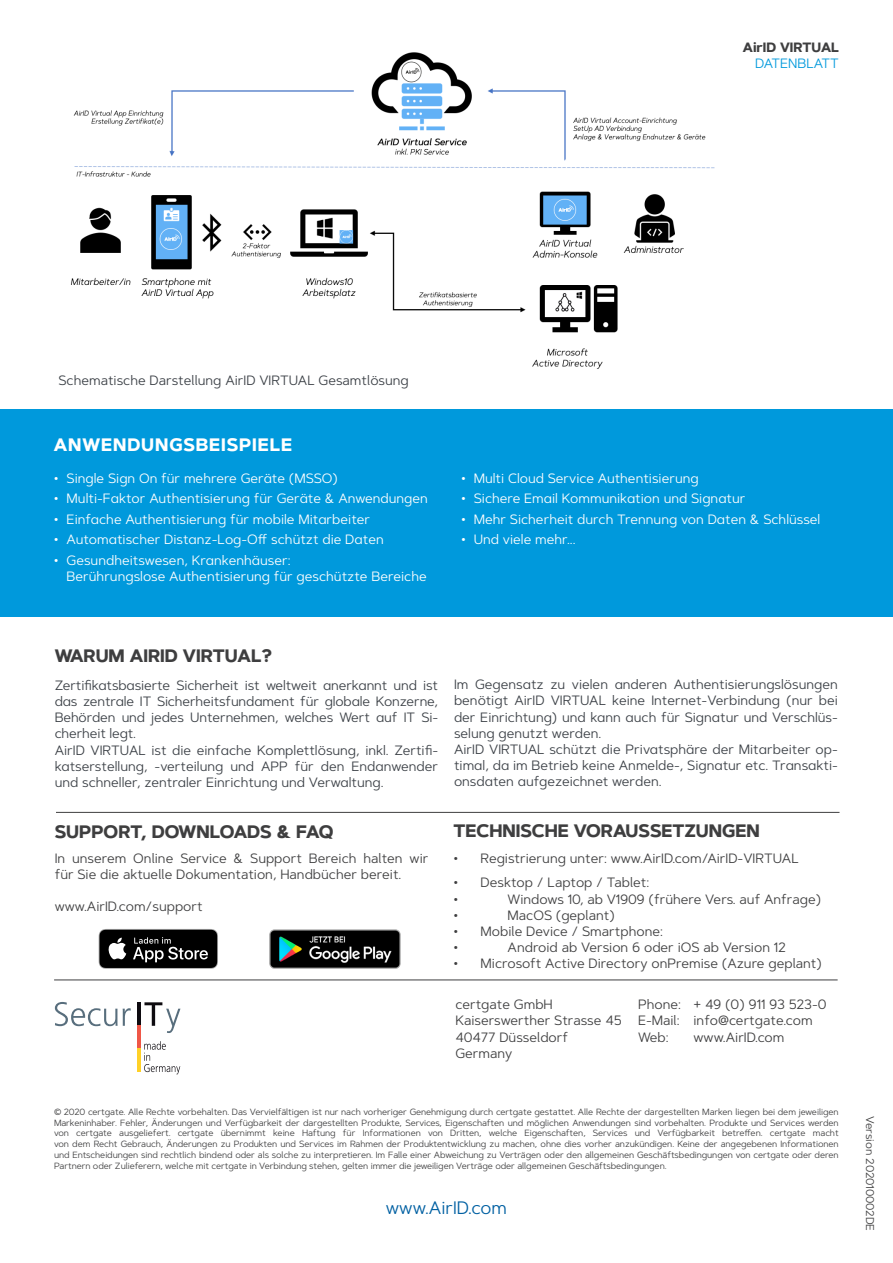
<style>
.page{position:relative;width:893px;height:1263px;background:#fff}
.page>*{position:absolute;margin:0;border:0;box-sizing:border-box;transform-origin:0 0}
.t1{font:700 18px "Artegra Sans";color:#3e3e3f}
.t2{font:700 18px "Artegra Sans";letter-spacing:.05em;color:#fff}
.t3{font:18px "Artegra Sans Alt";color:#0060a2}
.t4{font:13.5px/16.2px "Artegra Sans Alt";color:#3a3f45;text-align:justify}
.t5{font:13.5px/16.2px "Artegra Sans";color:#3e3e3f}
.t6{font:13.5px/16.2px "Artegra Sans Alt";color:#fff}
.t7{font:13.5px "Artegra Sans";color:#3a3f45}
.t8{font:700 13.5px/16.2px "Artegra Sans";color:#3e3e3f;text-align:right}
.t9{font:11.25px "Artegra Sans";letter-spacing:-.005em;color:#3e3e3f}
.t10{font:9px/10.8px "Artegra Sans";letter-spacing:-.01em;color:#3e3e3f;text-align:justify}
.s1{font-weight:400;color:#0099dc}
</style>
<div class="page">
<hr style="left:54px;top:980px;width:784px;height:1px;background:#3e3e3f">
<hr style="left:138px;top:1002px;width:3px;height:24px;background:#0e0b10">
<hr style="left:138px;top:1026px;width:3px;height:23px;background:#ef5747">
<hr style="left:138px;top:1049px;width:3px;height:23px;background:#ffd127">
<svg style="left:55px;top:1002px;width:76px;height:24px"></svg>
<svg style="left:144px;top:1002px;width:36px;height:31px"></svg>
<svg style="left:144px;top:1041px;width:36px;height:33px"></svg>
<hr style="left:56px;top:812px;width:783px;height:1px;background:#3e3e3f">
<img style="left:70px;top:52px;width:645px;height:317px">
<div style="left:0;top:409px;width:893px;height:207px;background:#0099dc"></div>
<svg style="left:99px;top:929px;width:119px;height:40px;background:#2e2e2e"></svg>
<img style="left:269px;top:929px;width:132px;height:40px">
<p class="t8" style="left:743px;top:40px;width:98px">AirID VIRTUAL<br><span class="s1">DATENBLATT</span></p>
<p class="t7" style="left:58px;top:371px;width:352px">Schematische Darstellung AirID VIRTUAL Gesamtlösung</p>
<p class="t2" style="left:54px;top:431px;width:240px">ANWENDUNGSBEISPIELE</p>
<p class="t6" style="left:54px;top:470px;width:286px">• Single Sign On für mehrere Geräte (MSSO)</p>
<p class="t6" style="left:54px;top:490px;width:375px">• Multi-Faktor Authentisierung für Geräte &amp; Anwendungen</p>
<p class="t6" style="left:54px;top:511px;width:318px">• Einfache Authentisierung für mobile Mitarbeiter</p>
<p class="t6" style="left:54px;top:531px;width:331px">• Automatischer Distanz-Log-Off schützt die Daten</p>
<p class="t6" style="left:67px;top:552px;width:362px;text-indent:-13px">• Gesundheitswesen, Krankenhäuser:<br>Berührungslose Authentisierung für geschützte Bereiche</p>
<p class="t6" style="left:461px;top:470px;width:239px">• Multi Cloud Service Authentisierung</p>
<p class="t6" style="left:461px;top:490px;width:286px">• Sichere Email Kommunikation und Signatur</p>
<p class="t6" style="left:461px;top:511px;width:361px">• Mehr Sicherheit durch Trennung von Daten &amp; Schlüssel</p>
<p class="t6" style="left:461px;top:531px;width:116px">• Und viele mehr...</p>
<p class="t1" style="left:55px;top:642px;width:219px">WARUM AIRID VIRTUAL?</p>
<p class="t4" style="left:55px;top:677px;width:385px">Zertifikatsbasierte Sicherheit ist weltweit anerkannt und ist das zentrale IT Sicherheitsfundament für globale Konzerne, Behörden und jedes Unternehmen, welches Wert auf IT Si&shy;cherheit legt.</p>
<p class="t4" style="left:55px;top:741px;width:385px">AirID VIRTUAL ist die einfache Komplettlösung, inkl. Zertifi&shy;katserstellung, -verteilung und APP für den Endanwender und schneller, zentraler Einrichtung und Verwaltung.</p>
<p class="t1" style="left:55px;top:818px;width:280px">SUPPORT, DOWNLOADS &amp; FAQ</p>
<p class="t5" style="left:55px;top:850px;width:375px">In unserem Online Service &amp; Support Bereich halten wir für Sie die aktuelle Dokumentation, Handbücher bereit.</p>
<p class="t5" style="left:55px;top:898px;width:150px">www.AirID.com/support</p>
<p class="t4" style="left:454px;top:676px;width:385px">Im Gegensatz zu vielen anderen Authentisierungslösungen benötigt AirID VIRTUAL keine Internet-Verbindung (nur bei der Einrichtung) und kann auch für Signatur und Verschlüs&shy;selung genutzt werden.</p>
<p class="t4" style="left:454px;top:741px;width:385px">AirID VIRTUAL schützt die Privatsphäre der Mitarbeiter op&shy;timal, da im Betrieb keine Anmelde-, Signatur etc. Transakti&shy;onsdaten aufgezeichnet werden.</p>
<p class="t1" style="left:454px;top:817px;width:308px">TECHNISCHE VORAUSSETZUNGEN</p>
<p class="t5" style="left:454px;top:850px;width:347px">• Registrierung unter: www.AirID.com/AirID-VIRTUAL</p>
<p class="t5" style="left:454px;top:874px;width:197px">• Desktop / Laptop / Tablet:</p>
<p class="t5" style="left:454px;top:890px;width:6px">•</p>
<p class="t5" style="left:508px;top:890px;width:315px">Windows 10, ab V1909 (frühere Vers. auf Anfrage)</p>
<p class="t5" style="left:454px;top:907px;width:6px">•</p>
<p class="t5" style="left:508px;top:907px;width:109px">MacOS (geplant)</p>
<p class="t5" style="left:454px;top:923px;width:211px">• Mobile Device / Smartphone:</p>
<p class="t5" style="left:454px;top:939px;width:6px">•</p>
<p class="t5" style="left:508px;top:939px;width:280px">Android ab Version 6 oder iOS ab Version 12</p>
<p class="t5" style="left:454px;top:955px;width:370px">• Microsoft Active Directory onPremise (Azure geplant)</p>
<p class="t5" style="left:455px;top:996px;width:99px">certgate GmbH</p>
<p class="t5" style="left:455px;top:1012px;width:168px">Kaiserswerther Strasse 45</p>
<p class="t5" style="left:455px;top:1028px;width:114px">40477 Düsseldorf</p>
<p class="t5" style="left:455px;top:1044px;width:58px">Germany</p>
<p class="t5" style="left:638px;top:996px;width:190px">Phone: + 49 (0) 911 93 523-0</p>
<p class="t5" style="left:638px;top:1012px;width:176px">E-Mail: info@certgate.com</p>
<p class="t5" style="left:638px;top:1028px;width:32px">Web:</p>
<p class="t5" style="left:693px;top:1028px;width:92px">www.AirID.com</p>
<p class="t10" style="left:54px;top:1106px;width:786px">© 2020 certgate. Alle Rechte vorbehalten. Das Vervielfältigen ist nur nach vorheriger Genehmigung durch certgate gestattet. Alle Rechte der dargestellten Marken liegen bei dem jeweiligen Markeninhaber. Fehler, Änderungen und Verfügbarkeit der dargestellten Produkte, Services, Eigenschaften und möglichen Anwendungen sind vorbehalten. Produkte und Services werden von certgate ausgeliefert. certgate übernimmt keine Haftung für Informationen von Dritten, welche Eigenschaften, Services und Verfügbarkeit betreffen. certgate macht von dem Recht Gebrauch, Änderungen zu Produkten und Services im Rahmen der Produktentwicklung zu machen, ohne dies vorher anzukündigen. Keine der angegebenen Informationen und Entscheidungen sind rechtlich bindend oder als solche zu interpretieren. Im Falle einer Abweichung zu Verträgen oder den allgemeinen Geschäftsbedingungen von certgate oder deren Partnern oder Zulieferern, welche mit certgate in Verbindung stehen, gelten immer die jeweiligen Verträge oder allgemeinen Geschäftsbedingungen.</p>
<p class="t3" style="left:386px;top:1195px;width:123px">www.AirID.com</p>
<p class="t9" style="left:878px;top:1116px;width:117px;rotate:90deg">Version 202010002DE</p>
</div>
